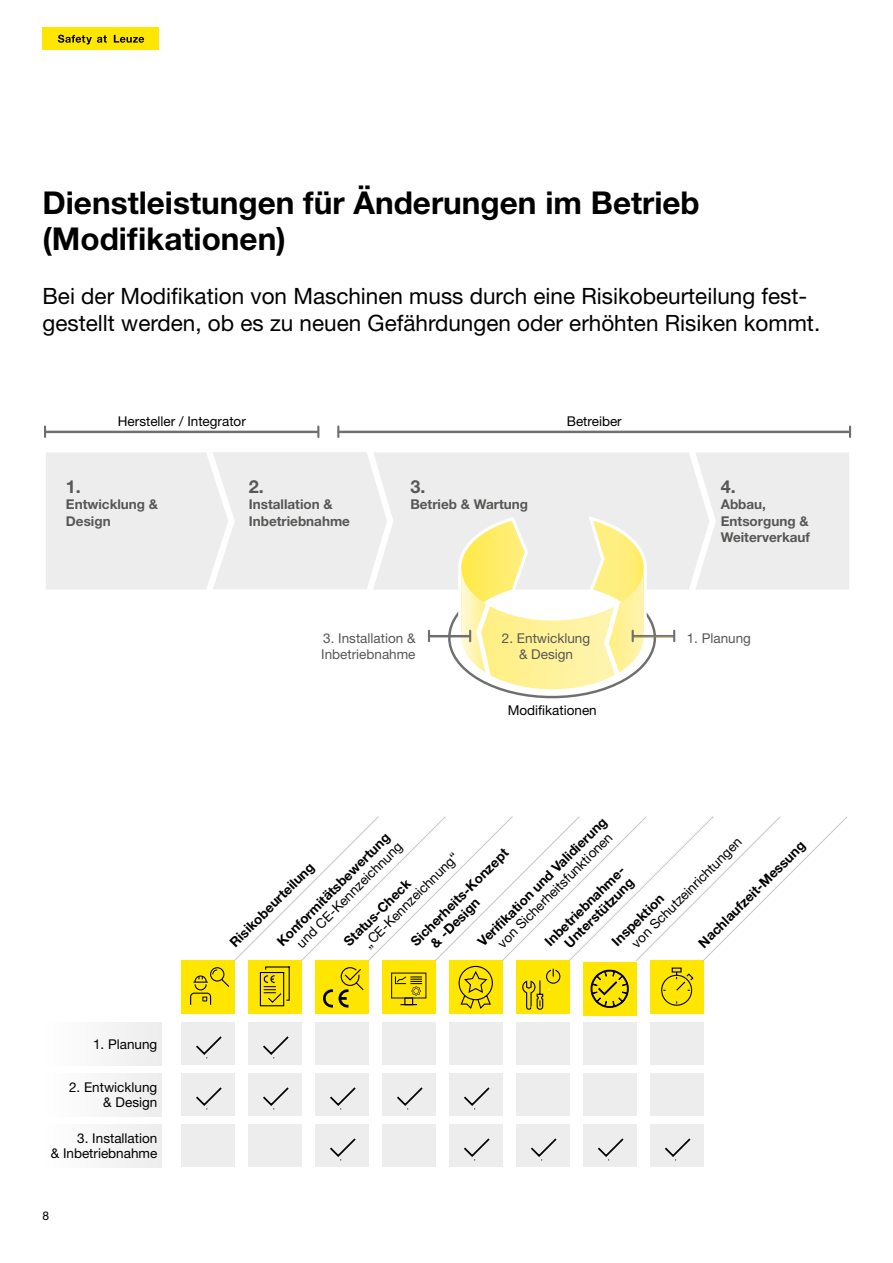
<style>
.page{position:relative;width:893px;height:1263px;background:#fff}
.page>*{position:absolute;margin:0;border:0;box-sizing:border-box;transform-origin:0 0}
.t1{font:700 31.5px/36px "Helvetica Neue LT Pro";color:#000}
.t2{font:22.5px/27px "Helvetica Neue LT Pro";color:#000}
.t3{font:700 18px "Helvetica Neue LT Pro";color:#575756}
.t4{font:13.5px/15px "Helvetica Neue LT Pro";color:#000;text-align:right}
.t5{font:700 13.5px/15px "Helvetica Neue LT Pro";color:#000}
.t6{font:700 13.5px/16.5px "Helvetica Neue LT Pro";color:#575756}
.t7{font:13.5px/16.5px "Helvetica Neue LT Pro";color:#575756}
.t8{font:12px "Helvetica Neue LT Pro";color:#000}
</style>
<div class="page">
<svg style="left:44px;top:429px;width:808px;height:270px"></svg>
<hr style="left:634px;top:635px;width:39px;height:2px;background:#706f6f">
<hr style="left:430px;top:635px;width:39px;height:2px;background:#706f6f">
<svg style="left:44px;top:426px;width:2px;height:11px"></svg>
<svg style="left:317px;top:426px;width:2px;height:11px"></svg>
<svg style="left:337px;top:426px;width:2px;height:11px"></svg>
<svg style="left:849px;top:426px;width:2px;height:11px"></svg>
<svg style="left:428px;top:631px;width:2px;height:10px"></svg>
<svg style="left:458px;top:516px;width:189px;height:178px"></svg>
<svg style="left:673px;top:631px;width:2px;height:10px"></svg>
<div style="left:181px;top:960px;width:53px;height:53px;background:#ffe600"></div>
<div style="left:248px;top:961px;width:53px;height:53px;background:#ffe600"></div>
<div style="left:315px;top:961px;width:53px;height:53px;background:#ffe600"></div>
<div style="left:382px;top:961px;width:53px;height:53px;background:#ffe600"></div>
<div style="left:449px;top:961px;width:53px;height:53px;background:#ffe600"></div>
<div style="left:516px;top:961px;width:53px;height:53px;background:#ffe600"></div>
<div style="left:583px;top:962px;width:53px;height:53px;background:#ffe600"></div>
<div style="left:650px;top:961px;width:53px;height:53px;background:#ffe600"></div>
<div style="left:43px;top:1022px;width:119px;height:43px;background:#f6f6f6"></div>
<div style="left:181px;top:1022px;width:53px;height:43px;background:#ededed"></div>
<svg style="left:196px;top:1036px;width:26px;height:22px"></svg>
<div style="left:248px;top:1022px;width:53px;height:43px;background:#ededed"></div>
<svg style="left:263px;top:1036px;width:26px;height:22px"></svg>
<div style="left:315px;top:1022px;width:53px;height:43px;background:#ededed"></div>
<div style="left:382px;top:1022px;width:53px;height:43px;background:#ededed"></div>
<div style="left:449px;top:1022px;width:53px;height:43px;background:#ededed"></div>
<div style="left:516px;top:1022px;width:53px;height:43px;background:#ededed"></div>
<div style="left:583px;top:1022px;width:53px;height:43px;background:#ededed"></div>
<div style="left:650px;top:1022px;width:53px;height:43px;background:#ededed"></div>
<div style="left:43px;top:1073px;width:119px;height:43px;background:#f6f6f6"></div>
<div style="left:181px;top:1073px;width:53px;height:43px;background:#ededed"></div>
<svg style="left:196px;top:1087px;width:26px;height:22px"></svg>
<div style="left:248px;top:1073px;width:53px;height:43px;background:#ededed"></div>
<svg style="left:263px;top:1087px;width:26px;height:22px"></svg>
<div style="left:315px;top:1073px;width:53px;height:43px;background:#ededed"></div>
<svg style="left:330px;top:1087px;width:26px;height:22px"></svg>
<div style="left:382px;top:1073px;width:53px;height:43px;background:#ededed"></div>
<svg style="left:397px;top:1087px;width:26px;height:22px"></svg>
<div style="left:449px;top:1073px;width:53px;height:43px;background:#ededed"></div>
<svg style="left:464px;top:1087px;width:26px;height:22px"></svg>
<div style="left:516px;top:1073px;width:53px;height:43px;background:#ededed"></div>
<div style="left:583px;top:1073px;width:53px;height:43px;background:#ededed"></div>
<div style="left:650px;top:1073px;width:53px;height:43px;background:#ededed"></div>
<div style="left:43px;top:1124px;width:119px;height:43px;background:#f6f6f6"></div>
<div style="left:181px;top:1124px;width:53px;height:43px;background:#ededed"></div>
<div style="left:248px;top:1124px;width:53px;height:43px;background:#ededed"></div>
<div style="left:315px;top:1124px;width:53px;height:43px;background:#ededed"></div>
<svg style="left:330px;top:1138px;width:26px;height:22px"></svg>
<div style="left:382px;top:1124px;width:53px;height:43px;background:#ededed"></div>
<div style="left:449px;top:1124px;width:53px;height:43px;background:#ededed"></div>
<svg style="left:464px;top:1138px;width:26px;height:22px"></svg>
<div style="left:516px;top:1124px;width:53px;height:43px;background:#ededed"></div>
<svg style="left:531px;top:1138px;width:26px;height:22px"></svg>
<div style="left:583px;top:1124px;width:53px;height:43px;background:#ededed"></div>
<svg style="left:598px;top:1138px;width:26px;height:22px"></svg>
<div style="left:650px;top:1124px;width:53px;height:43px;background:#ededed"></div>
<svg style="left:665px;top:1138px;width:26px;height:22px"></svg>
<svg style="left:190px;top:816px;width:656px;height:194px"></svg>
<div style="left:43px;top:27px;width:116px;height:23px;background:#ffe600"></div>
<svg style="left:58px;top:35px;width:86px;height:10px"></svg>
<h1 class="t1" style="left:43px;top:183px;width:659px">Dienstleistungen für Änderungen im Betrieb (Modifikationen)</h1>
<h2 class="t2" style="left:43px;top:281px;width:779px">Bei der Modifikation von Maschinen muss durch eine Risikobeurteilung fest&shy;gestellt werden, ob es zu neuen Gefährdungen oder erhöhten Risiken kommt.</h2>
<p class="t4" style="left:118px;top:413px;width:129px">Hersteller / Integrator</p>
<p class="t4" style="left:567px;top:413px;width:56px">Betreiber</p>
<h3 class="t3" style="left:66px;top:475px;width:17px">1.</h3>
<p class="t6" style="left:66px;top:496px;width:94px">Entwicklung &amp;<br>Design</p>
<h3 class="t3" style="left:249px;top:475px;width:17px">2.</h3>
<p class="t6" style="left:249px;top:496px;width:103px">Installation &amp;<br>Inbetriebnahme</p>
<h3 class="t3" style="left:410px;top:475px;width:17px">3.</h3>
<p class="t6" style="left:410px;top:496px;width:119px">Betrieb &amp; Wartung</p>
<p class="t7" style="left:321px;top:629px;width:96px">3. Installation &amp;<br>Inbetriebnahme</p>
<p class="t7" style="left:502px;top:629px;width:90px;text-align:center">2. Entwicklung &amp; Design</p>
<p class="t4" style="left:508px;top:702px;width:91px">Modifikationen</p>
<h3 class="t3" style="left:721px;top:475px;width:17px">4.</h3>
<p class="t6" style="left:721px;top:496px;width:91px">Abbau,<br>Entsorgung &amp;<br>Weiterverkauf</p>
<p class="t7" style="left:687px;top:629px;width:66px">1. Planung</p>
<p class="t4" style="left:93px;top:1036px;width:66px">1. Planung</p>
<p class="t4" style="left:69px;top:1079px;width:90px">2. Entwicklung &amp; Design</p>
<p class="t4" style="left:51px;top:1130px;width:108px">3. Installation<br>&amp; Inbetriebnahme</p>
<p class="t8" style="left:43px;top:1209px;width:8px">8</p>
<p class="t5" style="left:475px;top:938px;width:177px;rotate:-45deg">Verifi kation und Validierung</p>
<p class="t4" style="left:494px;top:940px;width:158px;rotate:-45deg">von Sicherheitsfunktionen</p>
<p class="t5" style="left:274px;top:938px;width:155px;rotate:-45deg">Konformitätsbewertung</p>
<p class="t4" style="left:628px;top:940px;width:151px;rotate:-45deg">von Schutzeinrichtungen</p>
<p class="t5" style="left:695px;top:939px;width:146px;rotate:-45deg">Nachlaufzeit-Messung</p>
<p class="t4" style="left:293px;top:940px;width:145px;rotate:-45deg">und CE-Kennzeichnung</p>
<p class="t5" style="left:417px;top:929px;width:120px;text-indent:-13px;rotate:-45deg">Sicherheits-Konzept &amp; -Design</p>
<p class="t4" style="left:360px;top:940px;width:129px;rotate:-45deg">„CE-Kennzeichnung“</p>
<p class="t5" style="left:226px;top:939px;width:114px;rotate:-45deg">Risikobeurteilung</p>
<p class="t5" style="left:542px;top:938px;width:109px;text-align:right;rotate:-45deg">Inbetriebnahme-<br>Unterstützung</p>
<p class="t5" style="left:341px;top:938px;width:90px;rotate:-45deg">Status-Check</p>
<p class="t5" style="left:609px;top:938px;width:69px;rotate:-45deg">Inspektion</p>
</div>
